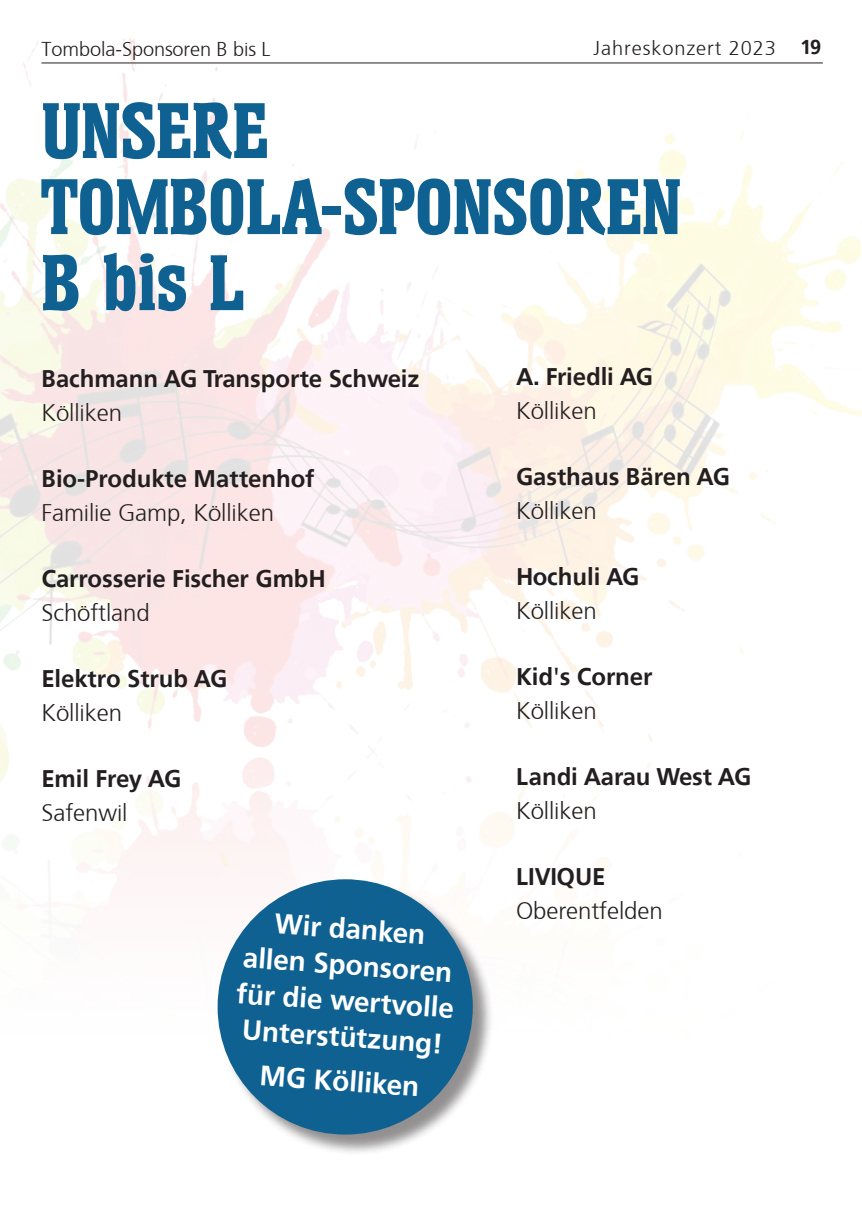
<style>
.page{position:relative;width:862px;height:1214px;background:#fff}
.page>*{position:absolute;margin:0;border:0;box-sizing:border-box;transform-origin:0 0}
.t1{font:700 76px/76px "Helium";color:#0e6191}
.t2{font:700 28px/36px "Frutiger";color:#fff;text-align:center}
.t3{font:700 24px "Frutiger";letter-spacing:-.005em;color:#231f20}
.t4{font:300 24px "Frutiger";letter-spacing:-.005em;color:#231f20}
.t5{font:300 20px "Frutiger";color:#231f20}
.t6{font:300 20px "Frutiger";letter-spacing:.045em;color:#231f20}
.s1{font-weight:700}
</style>
<div class="page">
<img style="left:0;top:38px;width:862px;height:988px">
<svg style="left:219px;top:880px;width:275px;height:273px"></svg>
<div style="left:218px;top:879px;width:255px;height:255px;background:#0e6191;border-radius:50%"></div>
<p class="t5" style="left:41px;top:36px;width:230px">Tombola-Sponsoren B bis L</p>
<p class="t6" style="left:593px;top:34px;width:229px">Jahreskonzert 2023 <span class="s1">19</span></p>
<h1 class="t1" style="left:41px;top:95px;width:641px">UNSERE<br>TOMBOLA-SPONSOREN<br>B bis L</h1>
<p class="t3" style="left:41px;top:364px;width:379px">Bachmann AG Transporte Schweiz</p>
<p class="t3" style="left:516px;top:362px;width:139px">A. Friedli AG</p>
<p class="t4" style="left:41px;top:395px;width:82px">Kölliken</p>
<p class="t4" style="left:516px;top:393px;width:82px">Kölliken</p>
<p class="t3" style="left:41px;top:464px;width:275px">Bio-Produkte Mattenhof</p>
<p class="t3" style="left:516px;top:462px;width:215px">Gasthaus Bären AG</p>
<p class="t4" style="left:41px;top:495px;width:234px">Familie Gamp, Kölliken</p>
<p class="t4" style="left:516px;top:493px;width:82px">Kölliken</p>
<p class="t3" style="left:41px;top:564px;width:286px">Carrosserie Fischer GmbH</p>
<p class="t3" style="left:516px;top:562px;width:125px">Hochuli AG</p>
<p class="t4" style="left:41px;top:595px;width:110px">Schöftland</p>
<p class="t4" style="left:516px;top:593px;width:82px">Kölliken</p>
<p class="t3" style="left:41px;top:664px;width:187px">Elektro Strub AG</p>
<p class="t3" style="left:516px;top:662px;width:138px">Kid's Corner</p>
<p class="t4" style="left:41px;top:695px;width:82px">Kölliken</p>
<p class="t4" style="left:516px;top:693px;width:82px">Kölliken</p>
<p class="t3" style="left:41px;top:764px;width:141px">Emil Frey AG</p>
<p class="t3" style="left:516px;top:762px;width:237px">Landi Aarau West AG</p>
<p class="t4" style="left:41px;top:795px;width:88px">Safenwil</p>
<p class="t4" style="left:516px;top:793px;width:82px">Kölliken</p>
<p class="t3" style="left:516px;top:862px;width:91px">LIVIQUE</p>
<p class="t2" style="left:243px;top:903px;width:219px;rotate:4deg">Wir danken allen Sponsoren für die wertvolle<br>Unterstützung!</p>
<p class="t2" style="left:261px;top:1057px;width:161px;rotate:4deg">MG Kölliken</p>
<p class="t4" style="left:516px;top:893px;width:148px">Oberentfelden</p>
</div>
